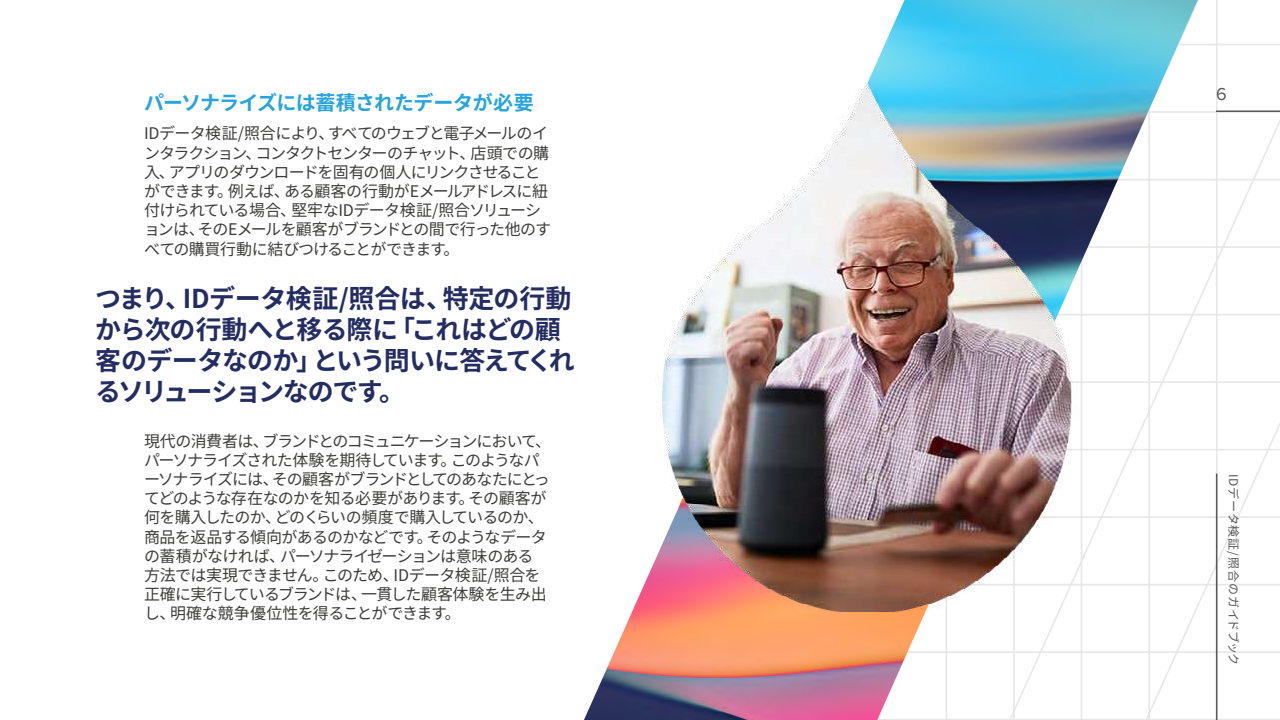
<style>
.page{position:relative;width:1280px;height:720px;background:#fff}
.page>*{position:absolute;margin:0;border:0;box-sizing:border-box;transform-origin:0 0}
.t1{font:700 26px/31.2px "Noto Sans CJ Kjp";letter-spacing:-.04em;color:#232d61}
.t2{font:700 20px "Noto Sans CJ Kjp";letter-spacing:-.03em;color:#26a4dd}
.t3{font:18px "Proxima Nova";color:#575756}
.t4{font:16px/19.2px "Noto Sans CJ Kjp";letter-spacing:-.055em;color:#3c3c3b}
.t5{font:12px "Noto Sans CJ Kjp";letter-spacing:.055em;color:#575756}
</style>
<div class="page">
<svg style="left:1198px;top:0;width:82px;height:720px"></svg>
<img style="left:584px;top:0;width:614px;height:720px">
<img style="left:649px;top:82px;width:440px;height:530px">
<hr style="left:1216px;top:474px;width:1px;height:246px;background:#575756">
<hr style="left:1216px;top:110px;width:64px;height:2px;background:#575756">
<p class="t2" style="left:144px;top:92px;width:391px">パーソナライズには蓄積されたデータが必要</p>
<p class="t4" style="left:144px;top:124px;width:409px">IDデータ検証/照合により、すべてのウェブと電子メールのインタラクション、コンタクトセンターのチャット、店頭での購入、アプリのダウンロードを固有の個人にリンクさせることができます。例えば、ある顧客の行動がEメールアドレスに紐付けられている場合、堅牢なIDデータ検証/照合ソリューションは、そのEメールを顧客がブランドとの間で行った他のすべての購買行動に結びつけることができます。</p>
<h1 class="t1" style="left:95px;top:283px;width:481px">つまり、IDデータ検証/照合は、特定の行動から次の行動へと移る際に「これはどの顧客のデータなのか」という問いに答えてくれるソリューションなのです。</h1>
<p class="t4" style="left:144px;top:431px;width:409px">現代の消費者は、ブランドとのコミュニケーションにおいて、パーソナライズされた体験を期待しています。このようなパーソナライズには、その顧客がブランドとしてのあなたにとってどのような存在なのかを知る必要があります。その顧客が何を購入したのか、どのくらいの頻度で購入しているのか、商品を返品する傾向があるのかなどです。そのようなデータの蓄積がなければ、パーソナライゼーションは意味のある方法では実現できません。このため、IDデータ検証/照合を正確に実行しているブランドは、一貫した顧客体験を生み出し、明確な競争優位性を得ることができます。</p>
<p class="t3" style="left:1216px;top:83px;width:12px">6</p>
<p class="t5" style="left:1240px;top:474px;width:193px;rotate:90deg">IDデータ検証/照合のガイドブック</p>
</div>
